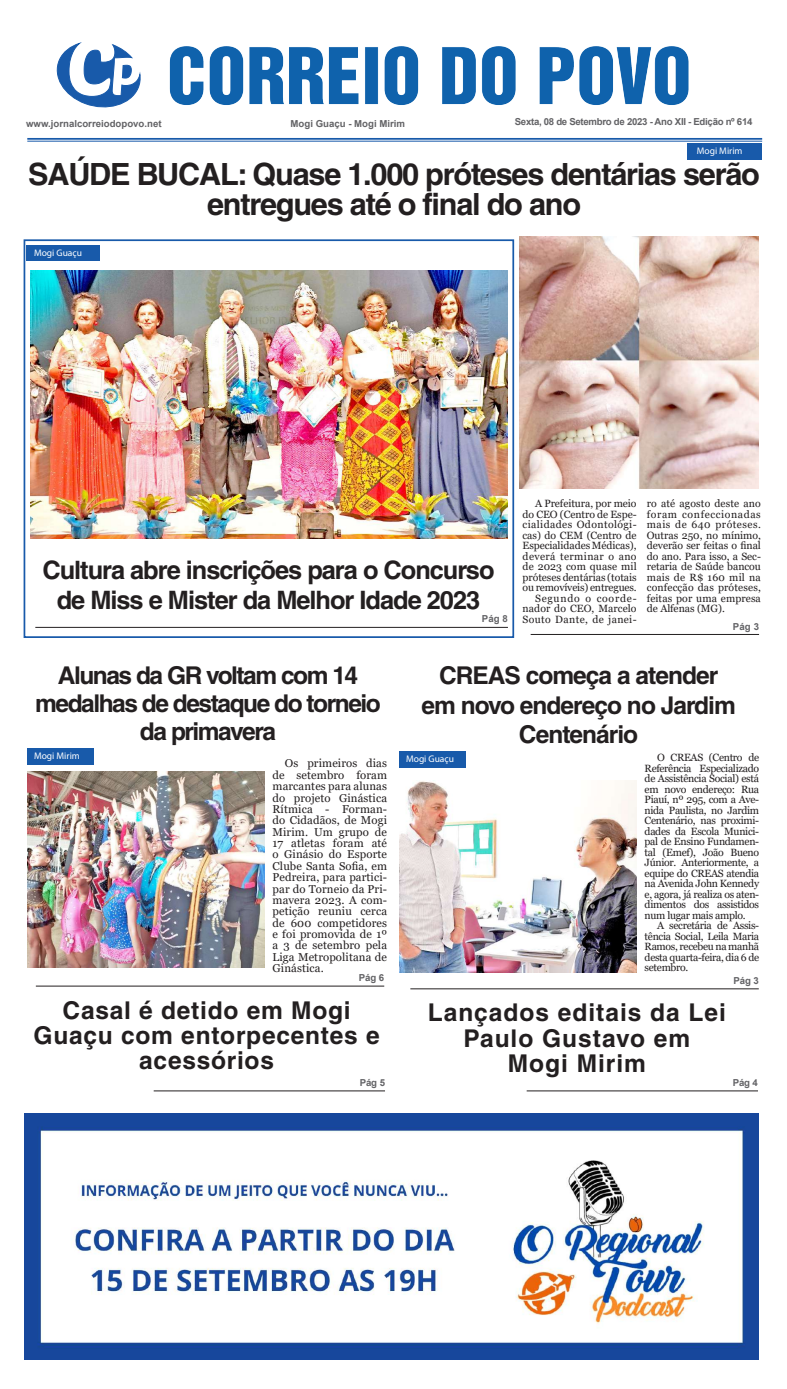
<style>
.page{position:relative;width:787px;height:1389px;background:#fff}
.page>*{position:absolute;margin:0;border:0;box-sizing:border-box;transform-origin:0 0}
.t1{font:700 30.62px/30.6px "Helvetica";letter-spacing:-.04em;color:#231f20;text-align:center}
.t2{font:700 25.38px/30.6px "Helvetica";letter-spacing:-.04em;color:#231f20;text-align:center}
.t3{font:700 24.5px/28px "Helvetica";letter-spacing:-.06em;color:#231f20;text-align:center}
.t4{font:700 24.5px/29.8px "Helvetica";letter-spacing:-.04em;color:#231f20;text-align:center}
.t5{font:700 24.5px/25.4px "Helvetica";letter-spacing:.03em;color:#231f20;text-align:center}
.t6{font:700 24.5px/25.4px "Helvetica";letter-spacing:.04em;color:#231f20;text-align:center}
.t7{font:11.38px/11.4px "Georgia";letter-spacing:.01em;color:#231f20;text-align:justify}
.t8{font:10.5px/10.5px "Georgia";letter-spacing:-.005em;color:#231f20;text-align:justify}
.t9{font:700 9.62px "Arial";color:#636366}
.t10{font:700 9.62px "Arial";letter-spacing:-.03em;color:#636366}
.t11{font:9.62px "Myriad Pro";color:#fff}
.t12{font:9.54px "Myriad Pro";color:#fff}
</style>
<div class="page">
<div style="left:24px;top:239px;width:490px;height:399px;border:2px solid #185aaa"></div>
<hr style="left:27px;top:138px;width:734px;height:2px;background:#185aaa">
<hr style="left:27px;top:141px;width:734px;height:1px;background:#185aaa">
<svg style="left:56px;top:42px;width:84px;height:66px"></svg>
<hr style="left:526px;top:1090px;width:231px;height:1px;background:#231f20">
<hr style="left:154px;top:1090px;width:231px;height:1px;background:#231f20">
<hr style="left:36px;top:986px;width:348px;height:1px;background:#231f20">
<hr style="left:530px;top:634px;width:228px;height:1px;background:#231f20">
<hr style="left:35px;top:627px;width:472px;height:1px;background:#231f20">
<div style="left:26px;top:245px;width:73px;height:16px;background:#185aaa"></div>
<div style="left:27px;top:749px;width:66px;height:16px;background:#185aaa"></div>
<div style="left:686px;top:143px;width:74px;height:17px;background:#185aaa"></div>
<img style="left:169px;top:46px;width:520px;height:59px">
<hr style="left:410px;top:988px;width:348px;height:1px;background:#231f20">
<div style="left:399px;top:751px;width:66px;height:16px;background:#185aaa"></div>
<img style="left:519px;top:236px;width:239px;height:253px">
<img style="left:399px;top:781px;width:237px;height:192px">
<img style="left:30px;top:270px;width:477px;height:269px">
<img style="left:27px;top:772px;width:237px;height:195px">
<img style="left:25px;top:1113px;width:733px;height:247px">
<p class="t9" style="left:26px;top:117px;width:137px">www.jornalcorreiodopovo.net</p>
<p class="t10" style="left:514px;top:115px;width:239px">Sexta, 08 de Setembro de 2023 - Ano XII - Edição nº 614</p>
<h1 class="t1" style="left:28px;top:158px;width:733px">SAÚDE BUCAL: Quase 1.000 próteses dentárias serão entregues até o final do ano</h1>
<p class="t9" style="left:290px;top:117px;width:116px">Mogi Guaçu - Mogi Mirim</p>
<p class="t11" style="left:696px;top:145px;width:47px">Mogi Mirim</p>
<p class="t12" style="left:34px;top:247px;width:49px">Mogi Guaçu</p>
<h2 class="t2" style="left:42px;top:554px;width:453px">Cultura abre inscrições para o Concurso de Miss e Mister da Melhor Idade 2023</h2>
<p class="t9" style="left:481px;top:612px;width:28px">Pág 8</p>
<p class="t8" style="left:522px;top:499px;width:115px;text-align:right">A Prefeitura, por meio do CEO (Centro de Espe&shy;cialidades Odontológi&shy;cas) do CEM (Centro de<br>Especialidades Médicas), deverá terminar o ano de 2023 com quase mil próteses dentárias (totais ou removíveis) entregues.<br>Segundo o coorde&shy;nador do CEO, Marcelo<br>Souto Dante, de janei-</p>
<p class="t8" style="left:646px;top:499px;width:115px">ro até agosto deste ano foram confeccionadas mais de 640 próteses.<br>Outras 250, no mínimo, deverão ser feitas o final do ano. Para isso, a Sec&shy;retaria de Saúde bancou mais de R$ 160 mil na confecção das próteses, feitas por uma empresa de Alfenas (MG).</p>
<p class="t9" style="left:732px;top:619px;width:28px">Pág 3</p>
<h3 class="t3" style="left:35px;top:661px;width:347px">Alunas da GR voltam com 14 medalhas de destaque do torneio da primavera</h3>
<h3 class="t4" style="left:421px;top:660px;width:316px">CREAS começa a atender em novo endereço no Jardim<br>Centenário</h3>
<p class="t11" style="left:34px;top:750px;width:47px">Mogi Mirim</p>
<p class="t7" style="left:272px;top:758px;width:116px;text-indent:12px">Os primeiros dias de setembro foram marcantes para alunas do projeto Ginástica Rítmica - Forman&shy;do Cidadãos, de Mogi Mirim. Um grupo de 17 atletas foram até o Ginásio do Esporte Clube Santa Sofia, em Pedreira, para partici&shy;par do Torneio da Pri&shy;mavera 2023. A com&shy;petição reuniu cerca de 600 competidores e foi promovida de 1º a 3 de setembro pela Liga Metropolitana de Ginástica.</p>
<p class="t9" style="left:359px;top:971px;width:27px">Pág 6</p>
<p class="t11" style="left:406px;top:753px;width:49px">Mogi Guaçu</p>
<p class="t8" style="left:644px;top:753px;width:116px;text-indent:12px">O CREAS (Centro de Referência Especializado de Assistência Social) está em novo endereço: Rua Piauí, nº 295, com a Ave&shy;nida Paulista, no Jardim Centenário, nas proximi&shy;dades da Escola Munici&shy;pal de Ensino Fundamen&shy;tal (Emef), João Bueno Júnior. Anteriormente, a equipe do CREAS atendia na Avenida John Kennedy e, agora, já realiza os aten&shy;dimentos dos assistidos num lugar mais amplo.</p>
<p class="t8" style="left:644px;top:921px;width:116px;text-indent:12px">A secretária de Assis&shy;tência Social, Leila Maria Ramos, recebeu na manhã desta quarta-feira, dia 6 de setembro.</p>
<p class="t9" style="left:733px;top:974px;width:27px">Pág 3</p>
<h3 class="t5" style="left:34px;top:997px;width:347px">Casal é detido em Mogi<br>Guaçu com entorpecentes e acessórios</h3>
<h3 class="t6" style="left:427px;top:1000px;width:299px">Lançados editais da Lei<br>Paulo Gustavo em<br>Mogi Mirim</h3>
<p class="t9" style="left:359px;top:1076px;width:27px">Pág 5</p>
<p class="t9" style="left:732px;top:1076px;width:27px">Pág 4</p>
</div>
